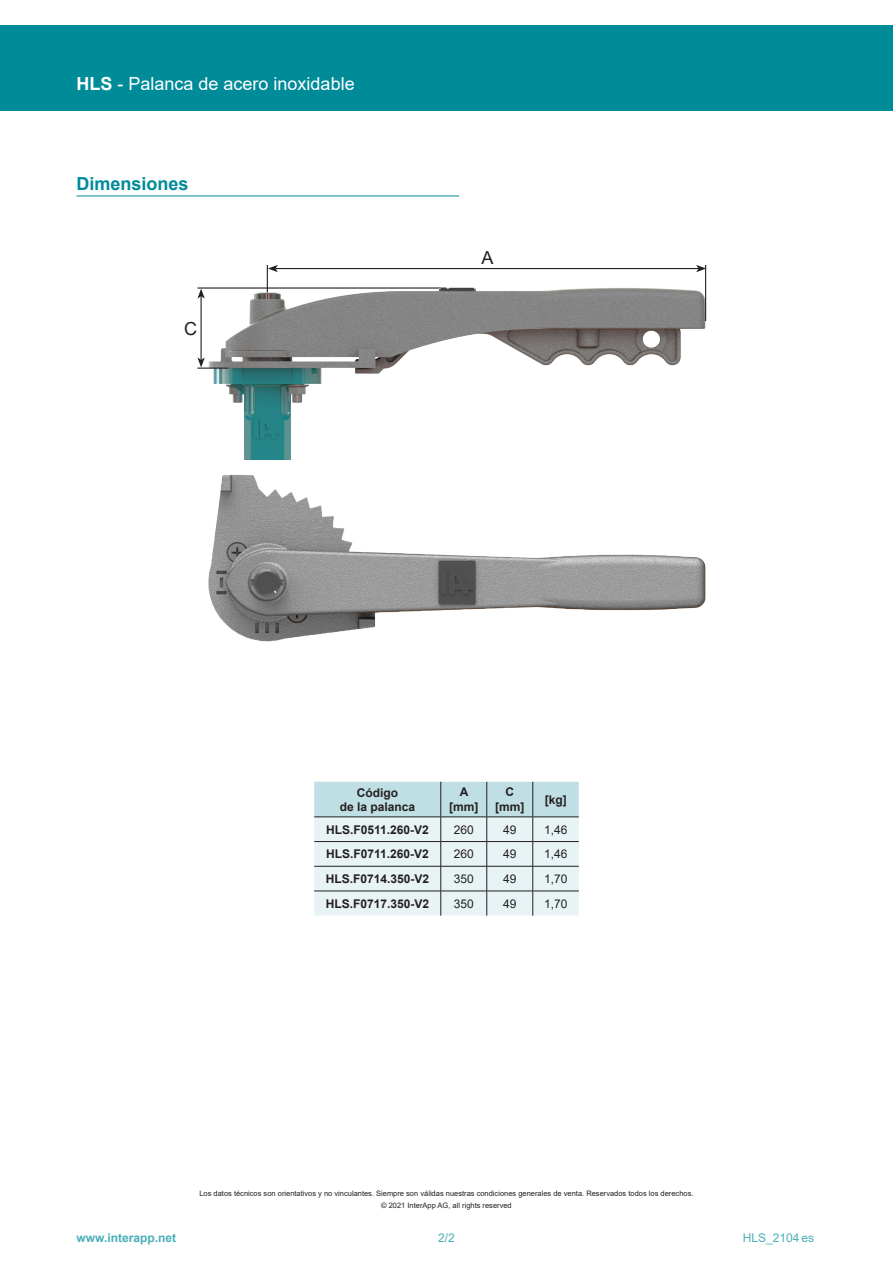
<style>
.page{position:relative;width:893px;height:1263px;background:#fff}
.page>*{position:absolute;margin:0;border:0;box-sizing:border-box;transform-origin:0 0}
.t1{font:18px "Arial";color:#fff}
.t2{font:700 18px "Arial";color:#008b98}
.t3{font:18px "Arial";color:#231f20}
.t4{font:700 12px/14.4px "Arial";color:#231f20;text-align:center}
.t5{font:12px "Arial";color:#231f20}
.t6{font:700 12px "Arial";color:#4aafba}
.t7{font:12px "Arial";color:#4aafba}
.t8{font:7.5px "Arial";color:#231f20}
.s1{font-weight:700}
</style>
<div class="page">
<div style="left:0;top:26px;width:893px;height:85px;background:#008b98"></div>
<svg style="left:314px;top:782px;width:265px;height:134px;background:#d5e5e8"></svg>
<img style="left:208px;top:475px;width:498px;height:166px">
<hr style="left:276px;top:268px;width:422px;height:1px;background:#231f20">
<svg style="left:268px;top:265px;width:10px;height:7px"></svg>
<svg style="left:696px;top:265px;width:9px;height:7px"></svg>
<hr style="left:267px;top:265px;width:1px;height:56px;background:#231f20">
<hr style="left:197px;top:287px;width:249px;height:2px;background:#231f20">
<hr style="left:201px;top:296px;width:1px;height:64px;background:#231f20">
<svg style="left:197px;top:289px;width:8px;height:10px"></svg>
<svg style="left:197px;top:357px;width:8px;height:10px"></svg>
<img style="left:208px;top:287px;width:498px;height:173px">
<hr style="left:197px;top:368px;width:31px;height:1px;background:#231f20">
<hr style="left:705px;top:265px;width:1px;height:56px;background:#231f20">
<hr style="left:77px;top:196px;width:382px;height:1px;background:#008b98">
<p class="t1" style="left:77px;top:71px;width:280px"><span class="s1">HLS</span> - Palanca de acero inoxidable</p>
<p class="t2" style="left:77px;top:171px;width:114px">Dimensiones</p>
<p class="t3" style="left:184px;top:316px;width:14px">C</p>
<p class="t3" style="left:481px;top:245px;width:14px">A</p>
<p class="t4" style="left:357px;top:785px;width:43px">Código</p>
<p class="t4" style="left:340px;top:800px;width:77px">de la palanca</p>
<p class="t4" style="left:460px;top:785px;width:10px">A</p>
<p class="t4" style="left:449px;top:799px;width:31px">[mm]</p>
<p class="t4" style="left:495px;top:785px;width:31px">C [mm]</p>
<p class="t4" style="left:545px;top:792px;width:23px">[kg]</p>
<p class="t4" style="left:326px;top:822px;width:104px">HLS.F0511.260-V2</p>
<p class="t5" style="left:454px;top:821px;width:22px">260</p>
<p class="t5" style="left:503px;top:821px;width:15px">49</p>
<p class="t5" style="left:544px;top:821px;width:25px">1,46</p>
<p class="t4" style="left:326px;top:847px;width:104px">HLS.F0711.260-V2</p>
<p class="t5" style="left:454px;top:846px;width:22px">260</p>
<p class="t5" style="left:503px;top:846px;width:15px">49</p>
<p class="t5" style="left:544px;top:846px;width:25px">1,46</p>
<p class="t4" style="left:326px;top:872px;width:105px">HLS.F0714.350-V2</p>
<p class="t5" style="left:454px;top:870px;width:22px">350</p>
<p class="t5" style="left:503px;top:870px;width:15px">49</p>
<p class="t5" style="left:544px;top:870px;width:25px">1,70</p>
<p class="t4" style="left:326px;top:896px;width:105px">HLS.F0717.350-V2</p>
<p class="t5" style="left:454px;top:895px;width:22px">350</p>
<p class="t5" style="left:503px;top:895px;width:15px">49</p>
<p class="t5" style="left:544px;top:895px;width:25px">1,70</p>
<p class="t8" style="left:199px;top:1188px;width:496px">Los datos técnicos son orientativos y no vinculantes. Siempre son válidas nuestras condiciones generales de venta. Reservados todos los derechos.</p>
<h2 class="t6" style="left:77px;top:1229px;width:101px">www.interapp.net</h2>
<p class="t8" style="left:381px;top:1200px;width:132px">© 2021 InterApp AG, all rights reserved</p>
<h2 class="t7" style="left:438px;top:1229px;width:18px">2/2</h2>
<h2 class="t7" style="left:743px;top:1229px;width:73px">HLS_2104 es</h2>
</div>
